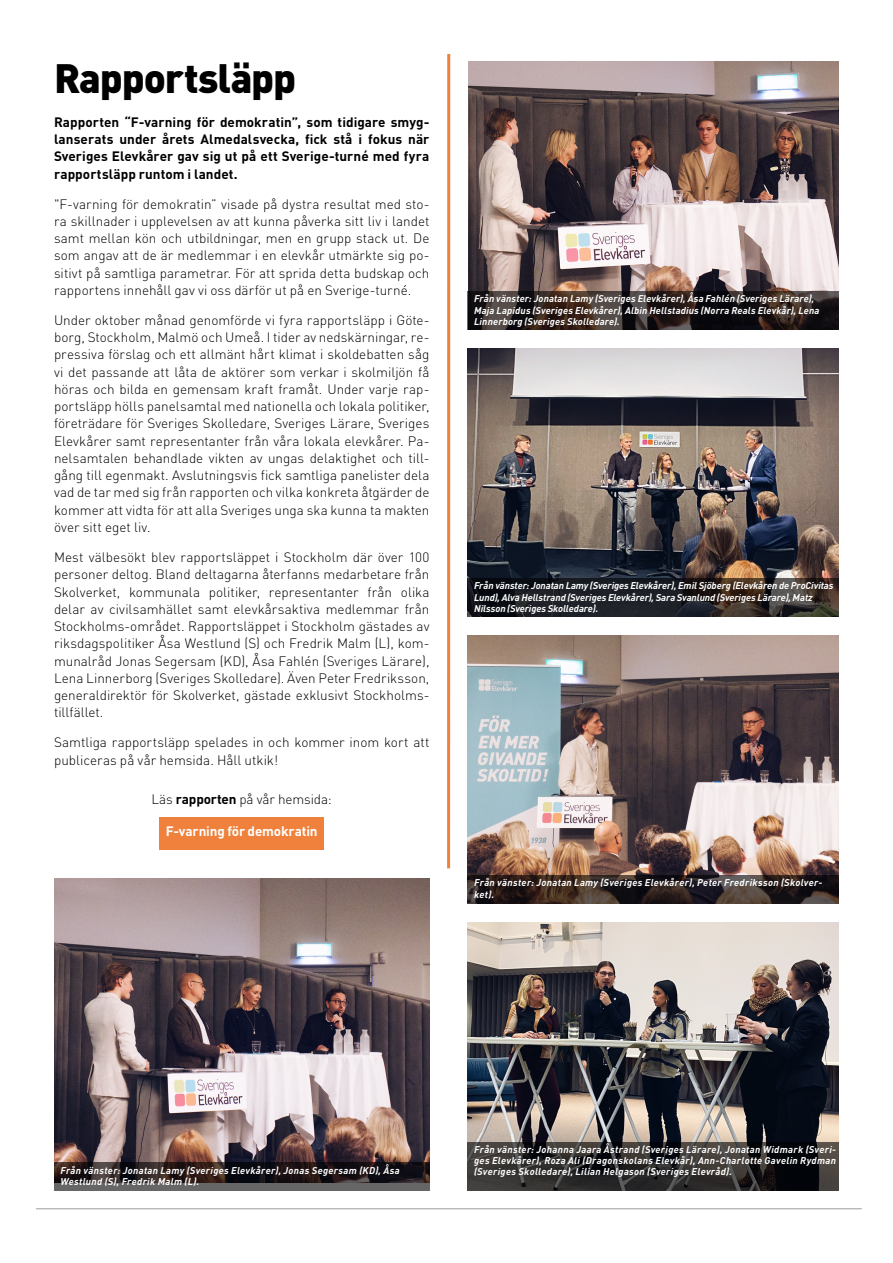
<style>
.page{position:relative;width:893px;height:1263px;background:#fff}
.page>*{position:absolute;margin:0;border:0;box-sizing:border-box;transform-origin:0 0}
.t1{font:900 40.5px "DINOT";letter-spacing:-.025em;color:#000}
.t2{font:300 13.5px/17.2px "DINOT";color:#000;text-align:justify}
.t3{font:700 13.5px/17.2px "DINOT";letter-spacing:.005em;color:#000;text-align:justify}
.t4{font:700 13.5px "DINOT";letter-spacing:-.015em;color:#fff}
.t5{font:italic 700 9.75px/11.2px "DINOT";letter-spacing:.035em;color:#fff}
.t6{font:italic 700 9.75px/11.2px "DINOT";letter-spacing:.015em;color:#fff}
.t7{font:italic 700 9.75px/11.2px "DINOT";letter-spacing:-.005em;color:#fff}
.s1{font-weight:700}
</style>
<div class="page">
<img style="left:468px;top:62px;width:371px;height:229px">
<img style="left:468px;top:349px;width:371px;height:229px">
<img style="left:468px;top:636px;width:371px;height:239px">
<img style="left:54px;top:879px;width:375px;height:283px">
<img style="left:468px;top:923px;width:371px;height:219px">
<svg style="left:468px;top:291px;width:371px;height:39px;background:#2c2221"></svg>
<svg style="left:468px;top:578px;width:371px;height:39px;background:#242223"></svg>
<svg style="left:468px;top:875px;width:371px;height:29px;background:#302522"></svg>
<svg style="left:468px;top:1142px;width:371px;height:49px;background:#2c2a2a"></svg>
<svg style="left:54px;top:1162px;width:375px;height:29px;background:#342d2f"></svg>
<hr style="left:447px;top:54px;width:3px;height:814px;background:#ef813c">
<hr style="left:36px;top:1208px;width:825px;height:1px;background:#9d9d9c">
<div style="left:159px;top:817px;width:165px;height:32px;background:#ef813c"></div>
<h1 class="t1" style="left:54px;top:46px;width:244px">Rapportsläpp</h1>
<p class="t3" style="left:54px;top:113px;width:377px">Rapporten “F-varning för demokratin”, som tidigare smyg&shy;lanserats under årets Almedalsvecka, fick stå i fokus när Sveriges Elevkårer gav sig ut på ett Sverige-turné med fyra rapportsläpp runtom i landet.</p>
<p class="t2" style="left:54px;top:194px;width:377px">"F-varning för demokratin” visade på dystra resultat med sto&shy;ra skillnader i upplevelsen av att kunna påverka sitt liv i landet samt mellan kön och utbildningar, men en grupp stack ut. De som angav att de är medlemmar i en elevkår utmärkte sig po&shy;sitivt på samtliga parametrar. För att sprida detta budskap och rapportens innehåll gav vi oss därför ut på en Sverige-turné.</p>
<p class="t2" style="left:54px;top:311px;width:377px">Under oktober månad genomförde vi fyra rapportsläpp i Göte&shy;borg, Stockholm, Malmö och Umeå. I tider av nedskärningar, re&shy;pressiva förslag och ett allmänt hårt klimat i skoldebatten såg vi det passande att låta de aktörer som verkar i skolmiljön få höras och bilda en gemensam kraft framåt. Under varje rap&shy;portsläpp hölls panelsamtal med nationella och lokala politiker, företrädare för Sveriges Skolledare, Sveriges Lärare, Sveriges Elevkårer samt representanter från våra lokala elevkårer. Pa&shy;nelsamtalen behandlade vikten av ungas delaktighet och till&shy;gång till egenmakt. Avslutningsvis fick samtliga panelister dela vad de tar med sig från rapporten och vilka konkreta åtgärder de kommer att vidta för att alla Sveriges unga ska kunna ta makten över sitt eget liv.</p>
<p class="t2" style="left:54px;top:548px;width:377px">Mest välbesökt blev rapportsläppet i Stockholm där över 100 personer deltog. Bland deltagarna återfanns medarbetare från Skolverket, kommunala politiker, representanter från olika delar av civilsamhället samt elevkårsaktiva medlemmar från Stockholms-området. Rapportsläppet i Stockholm gästades av riksdagspolitiker Åsa Westlund (S) och Fredrik Malm (L), kom&shy;munalråd Jonas Segersam (KD), Åsa Fahlén (Sveriges Lärare), Lena Linnerborg (Sveriges Skolledare). Även Peter Fredriksson, generaldirektör för Skolverket, gästade exklusivt Stockholms&shy;tillfället.</p>
<p class="t2" style="left:54px;top:733px;width:377px">Samtliga rapportsläpp spelades in och kommer inom kort att publiceras på vår hemsida. Håll utkik!</p>
<p class="t2" style="left:152px;top:789px;width:182px">Läs <span class="s1">rapporten</span> på vår hemsida:</p>
<p class="t4" style="left:166px;top:821px;width:153px">F-varning för demokratin</p>
<p class="t6" style="left:474px;top:293px;width:347px">Från vänster: Jonatan Lamy (Sveriges Elevkårer), Åsa Fahlén (Sveriges Lärare),<br>Maja Lapidus (Sveriges Elevkårer), Albin Hellstadius (Norra Reals Elevkår), Lena<br>Linnerborg (Sveriges Skolledare).</p>
<p class="t7" style="left:474px;top:580px;width:361px">Från vänster: Jonatan Lamy (Sveriges Elevkårer), Emil Sjöberg (Elevkåren de ProCivitas<br>Lund), Alva Hellstrand (Sveriges Elevkårer), Sara Svanlund (Sveriges Lärare), Matz<br>Nilsson (Sveriges Skolledare).</p>
<p class="t5" style="left:474px;top:877px;width:350px">Från vänster: Jonatan Lamy (Sveriges Elevkårer), Peter Fredriksson (Skolver&shy;ket).</p>
<p class="t5" style="left:474px;top:1143px;width:363px">Från vänster: Johanna Jaara Åstrand (Sveriges Lärare), Jonatan Widmark (Sveri&shy;ges Elevkårer), Roza Ali (Dragonskolans Elevkår), Ann-Charlotte Gavelin Rydman</p>
<p class="t5" style="left:60px;top:1164px;width:341px">Från vänster: Jonatan Lamy (Sveriges Elevkårer), Jonas Segersam (KD), Åsa</p>
<p class="t6" style="left:474px;top:1165px;width:259px">(Sveriges Skolledare), Lilian Helgason (Sveriges Elevråd).</p>
<p class="t5" style="left:60px;top:1175px;width:140px">Westlund (S), Fredrik Malm (L).</p>
</div>
